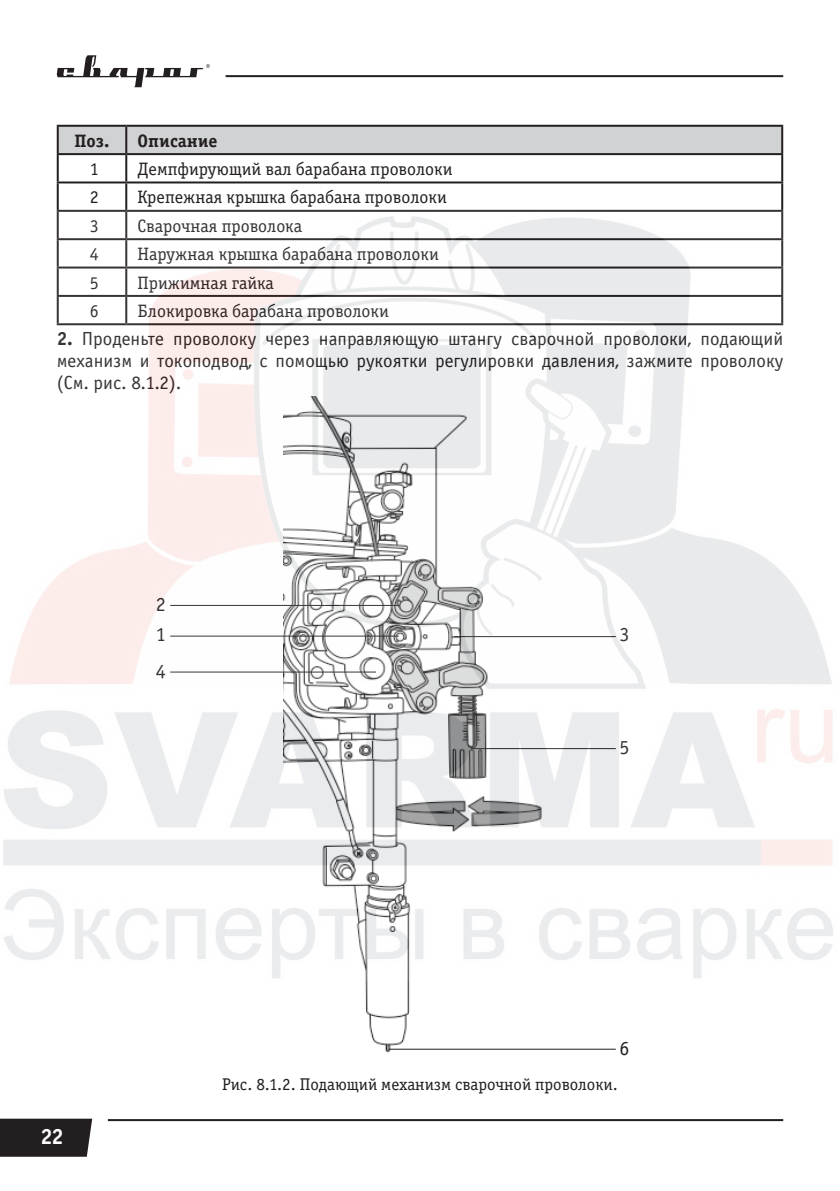
<style>
.page{position:relative;width:840px;height:1191px;background:#fff}
.page>*{position:absolute;margin:0;border:0;box-sizing:border-box;transform-origin:0 0}
.t1{font:22px "Officina Serif Bold C";color:#fff}
.t2{font:20px/31px "Officina Sans Book C";color:#231f20}
.t3{font:19px/22px "Officina Sans Book C";color:#231f20;text-align:justify}
.t4{font:18px "Officina Serif Book C";color:#231f20}
.t5{font:18px "Officina Serif Bold C";color:#231f20}
.t6{font:17px "Officina Serif Book C";color:#231f20}
.s1{font-family:"Officina Sans Bold C"}
</style>
<div class="page">
<div style="left:0;top:1118px;width:92px;height:38px;background:#231f20"></div>
<hr style="left:108px;top:1119px;width:674px;height:2px;background:#231f20">
<hr style="left:225px;top:75px;width:557px;height:2px;background:#231f20">
<svg style="left:57px;top:55px;width:153px;height:32px"></svg>
<div style="left:59px;top:127px;width:721px;height:26px;background:#d1d2d4"></div>
<hr style="left:57px;top:125px;width:69px;height:2px;background:#231f20">
<hr style="left:57px;top:127px;width:2px;height:26px;background:#231f20">
<hr style="left:126px;top:125px;width:656px;height:2px;background:#231f20">
<hr style="left:125px;top:127px;width:2px;height:26px;background:#231f20">
<hr style="left:780px;top:127px;width:2px;height:26px;background:#231f20">
<hr style="left:57px;top:153px;width:69px;height:2px;background:#231f20">
<hr style="left:57px;top:155px;width:2px;height:26px;background:#231f20">
<hr style="left:126px;top:153px;width:656px;height:2px;background:#231f20">
<hr style="left:125px;top:155px;width:2px;height:26px;background:#231f20">
<hr style="left:780px;top:155px;width:2px;height:26px;background:#231f20">
<hr style="left:57px;top:181px;width:69px;height:2px;background:#231f20">
<hr style="left:57px;top:183px;width:2px;height:27px;background:#231f20">
<hr style="left:126px;top:181px;width:656px;height:2px;background:#231f20">
<hr style="left:125px;top:183px;width:2px;height:27px;background:#231f20">
<hr style="left:780px;top:183px;width:2px;height:27px;background:#231f20">
<img style="left:365px;top:980px;width:208px;height:73px">
<hr style="left:388px;top:1048px;width:227px;height:1px;background:#231f20">
<img style="left:3px;top:210px;width:830px;height:770px">
<p class="t5" style="left:74px;top:130px;width:36px">Поз.</p>
<p class="t5" style="left:137px;top:130px;width:81px">Описание</p>
<p class="t4" style="left:90px;top:159px;width:10px">1</p>
<p class="t4" style="left:137px;top:159px;width:316px">Демпфирующий вал барабана проволоки</p>
<p class="t4" style="left:90px;top:187px;width:10px">2</p>
<p class="t4" style="left:137px;top:187px;width:311px">Крепежная крышка барабана проволоки</p>
<p class="t4" style="left:90px;top:216px;width:10px">3</p>
<p class="t4" style="left:137px;top:216px;width:166px">Сварочная проволока</p>
<p class="t4" style="left:90px;top:244px;width:10px">4</p>
<p class="t4" style="left:137px;top:244px;width:303px">Наружная крышка барабана проволоки</p>
<p class="t4" style="left:90px;top:273px;width:10px">5</p>
<p class="t4" style="left:137px;top:273px;width:138px">Прижимная гайка</p>
<p class="t4" style="left:90px;top:301px;width:10px">6</p>
<p class="t4" style="left:137px;top:301px;width:253px">Блокировка барабана проволоки</p>
<p class="t3" style="left:57px;top:328px;width:727px"><span class="s1">2.</span> Проденьте проволоку через направляющую штангу сварочной проволоки, подающий механизм и токоподвод, с помощью рукоятки регулировки давления, зажмите проволоку (См. рис. 8.1.2).</p>
<p class="t2" style="left:156px;top:588px;width:11px">2<br>1</p>
<p class="t2" style="left:156px;top:656px;width:11px">4</p>
<p class="t2" style="left:619px;top:619px;width:11px">3</p>
<p class="t2" style="left:619px;top:732px;width:11px">5</p>
<p class="t1" style="left:41px;top:1123px;width:25px">22</p>
<p class="t2" style="left:619px;top:1032px;width:11px">6</p>
<p class="t6" style="left:222px;top:1074px;width:397px">Рис. 8.1.2. Подающий механизм сварочной проволоки.</p>
</div>
